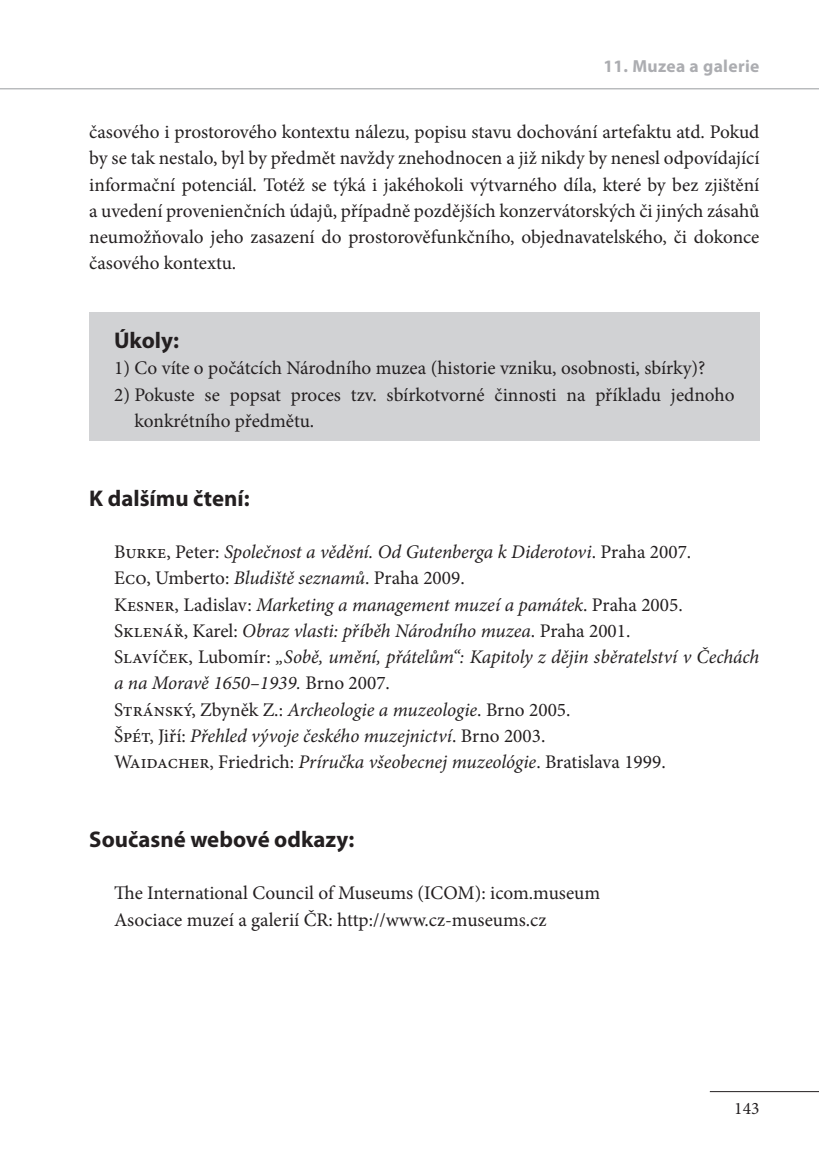
<style>
.page{position:relative;width:819px;height:1166px;background:#fff}
.page>*{position:absolute;margin:0;border:0;box-sizing:border-box;transform-origin:0 0}
.t1{font:700 22.75px "Myriad Pro";color:#231f20}
.t2{font:19.25px/26.2px "Minion Pro";color:#231f20}
.t3{font:italic 19.25px/26.2px "Minion Pro";letter-spacing:-.005em;color:#231f20}
.t4{font:700 17.5px "Myriad Pro";letter-spacing:.02em;color:#acadb1}
.t5{font:17.5px "Minion Pro";color:#231f20}
.s1{font-style:normal}
</style>
<div class="page">
<hr style="left:709px;top:1091px;width:109px;height:1px;background:#231f20">
<hr style="left:0;top:88px;width:818px;height:1px;background:#999b9e">
<div style="left:89px;top:312px;width:670px;height:129px;background:#d1d2d4"></div>
<p class="t4" style="left:603px;top:55px;width:157px">11. Muzea a galerie</p>
<p class="t2" style="left:89px;top:119px;width:671px;text-align:justify">časového i prostorového kontextu nálezu, popisu stavu dochování artefaktu atd. Pokud by se tak nestalo, byl by předmět navždy znehodnocen a již nikdy by nenesl odpovídající informační potenciál. Totéž se týká i jakéhokoli výtvarného díla, které by bez zjištění a uvedení provenienčních údajů, případně pozdějších konzervátorských či jiných zásahů neumožňovalo jeho zasazení do prostorověfunkčního, objednavatelského, či dokonce časového kontextu.</p>
<p class="t1" style="left:114px;top:325px;width:66px">Úkoly:</p>
<p class="t2" style="left:114px;top:355px;width:592px">1) Co víte o počátcích Národního muzea (historie vzniku, osobnosti, sbírky)?</p>
<p class="t2" style="left:134px;top:381px;width:601px;text-indent:-20px">2) Pokuste se popsat proces tzv. sbírkotvorné činnosti na příkladu jednoho konkrétního předmětu.</p>
<p class="t1" style="left:89px;top:483px;width:162px">K dalšímu čtení:</p>
<p class="t3" style="left:114px;top:539px;width:646px"><span class="s1">Burke, Peter:</span> Společnost a vědění. Od Gutenberga k Diderotovi<span class="s1">. Praha 2007.<br>Eco, Umberto:</span> Bludiště seznamů<span class="s1">. Praha 2009.<br>Kesner, Ladislav:</span> Marketing a management muzeí a památek<span class="s1">. Praha 2005.<br>Sklenář, Karel:</span> Obraz vlasti: příběh Národního muzea<span class="s1">. Praha 2001.<br>Slavíček, Lubomír:</span> „Sobě, umění, přátelům“: Kapitoly z dějin sběratelství v Čechách a na Moravě 1650–1939. <span class="s1">Brno 2007.<br>Stránský, Zbyněk Z.:</span> Archeologie a muzeologie<span class="s1">. Brno 2005.<br>Špét, Jiří:</span> Přehled vývoje českého muzejnictví<span class="s1">. Brno 2003.<br>Waidacher, Friedrich:</span> Príručka všeobecnej muzeológie<span class="s1">. Bratislava 1999.</span></p>
<p class="t1" style="left:89px;top:824px;width:266px">Současné webové odkazy:</p>
<p class="t2" style="left:114px;top:880px;width:487px">The International Council of Museums (ICOM): icom.museum<br>Asociace muzeí a galerií ČR: http://www.cz-museums.cz</p>
<p class="t5" style="left:734px;top:1097px;width:27px">143</p>
</div>
